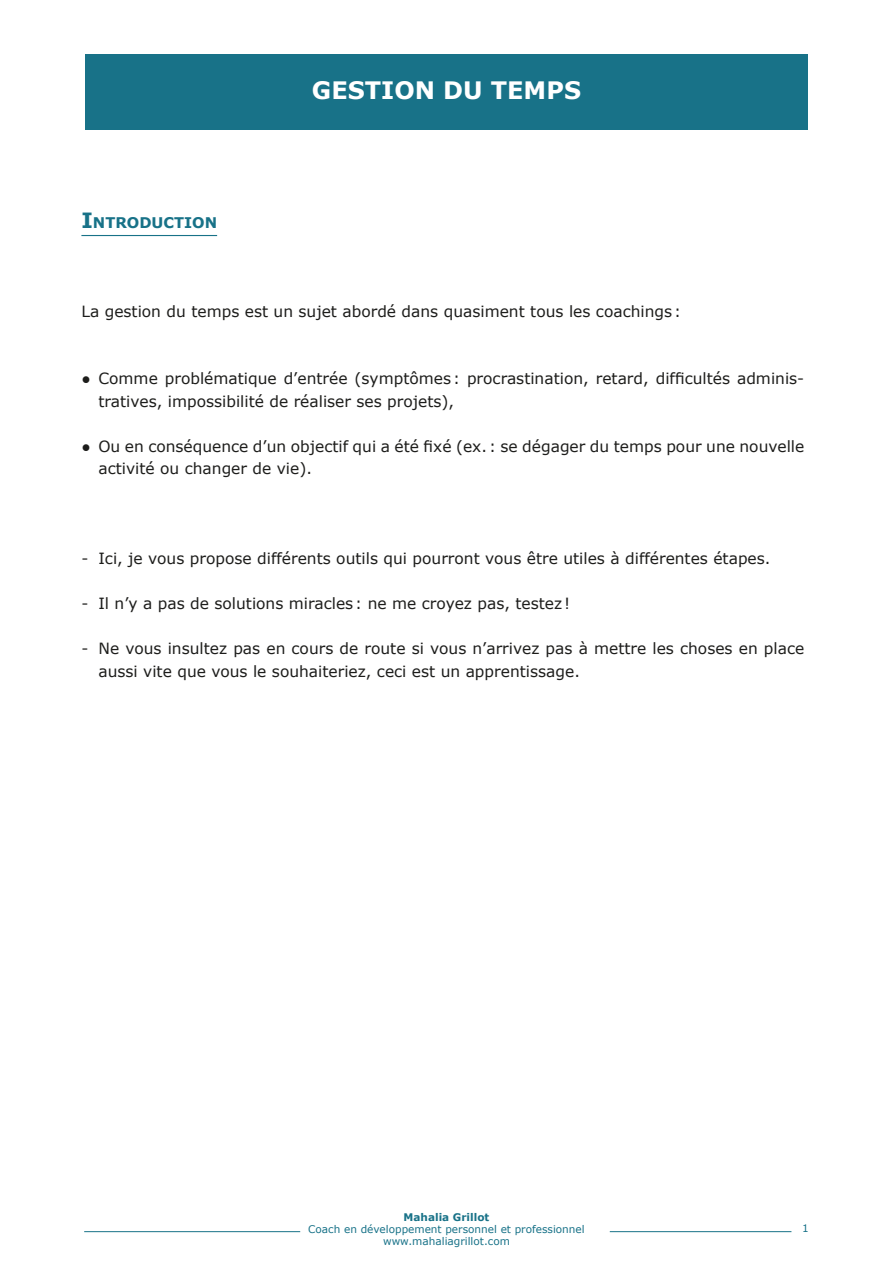
<style>
.page{position:relative;width:893px;height:1263px;background:#fff}
.page>*{position:absolute;margin:0;border:0;box-sizing:border-box;transform-origin:0 0}
.t1{font:700 24px "Verdana";color:#fff}
.t2{font:15.45px/22.5px "Verdana";color:#1d1d1b}
.t3{font:700 14.7px "Verdana";color:#187288}
.t4{font:10.5px/11.7px "Verdana";color:#187288;text-align:center}
.t5{font:700 10.5px "Verdana";color:#187288}
.s1{font-size:21px}
</style>
<div class="page">
<hr style="left:81px;top:235px;width:136px;height:1px;background:#187288">
<div style="left:85px;top:54px;width:723px;height:75px;background:#187288"></div>
<hr style="left:84px;top:1231px;width:216px;height:1px;background:#187288">
<hr style="left:610px;top:1231px;width:181px;height:1px;background:#187288">
<p class="t3" style="left:81px;top:212px;width:137px"><span class="s1">I</span>NTRODUCTION</p>
<h1 class="t1" style="left:312px;top:73px;width:271px">GESTION DU TEMPS</h1>
<p class="t2" style="left:81px;top:299px;width:601px">La gestion du temps est un sujet abordé dans quasiment tous les coachings:</p>
<p class="t2" style="left:98px;top:367px;width:707px;text-indent:-17px">● Comme problématique d’entrée (symptômes: procrastination, retard, difficultés adminis&shy;tratives, impossibilité de réaliser ses projets),</p>
<p class="t2" style="left:98px;top:434px;width:707px;text-indent:-17px">● Ou en conséquence d’un objectif qui a été fixé (ex. : se dégager du temps pour une nouvelle activité ou changer de vie).</p>
<p class="t2" style="left:81px;top:547px;width:691px">- Ici, je vous propose différents outils qui pourront vous être utiles à différentes étapes.</p>
<p class="t2" style="left:81px;top:592px;width:490px">- Il n’y a pas de solutions miracles: ne me croyez pas, testez!</p>
<p class="t2" style="left:98px;top:637px;width:707px;text-indent:-17px">- Ne vous insultez pas en cours de route si vous n’arrivez pas à mettre les choses en place aussi vite que vous le souhaiteriez, ceci est un apprentissage.</p>
<p class="t5" style="left:404px;top:1210px;width:87px">Mahalia Grillot</p>
<p class="t4" style="left:308px;top:1223px;width:278px">Coach en développement personnel et professionnel www.mahaliagrillot.com</p>
<p class="t4" style="left:802px;top:1222px;width:8px">1</p>
</div>
